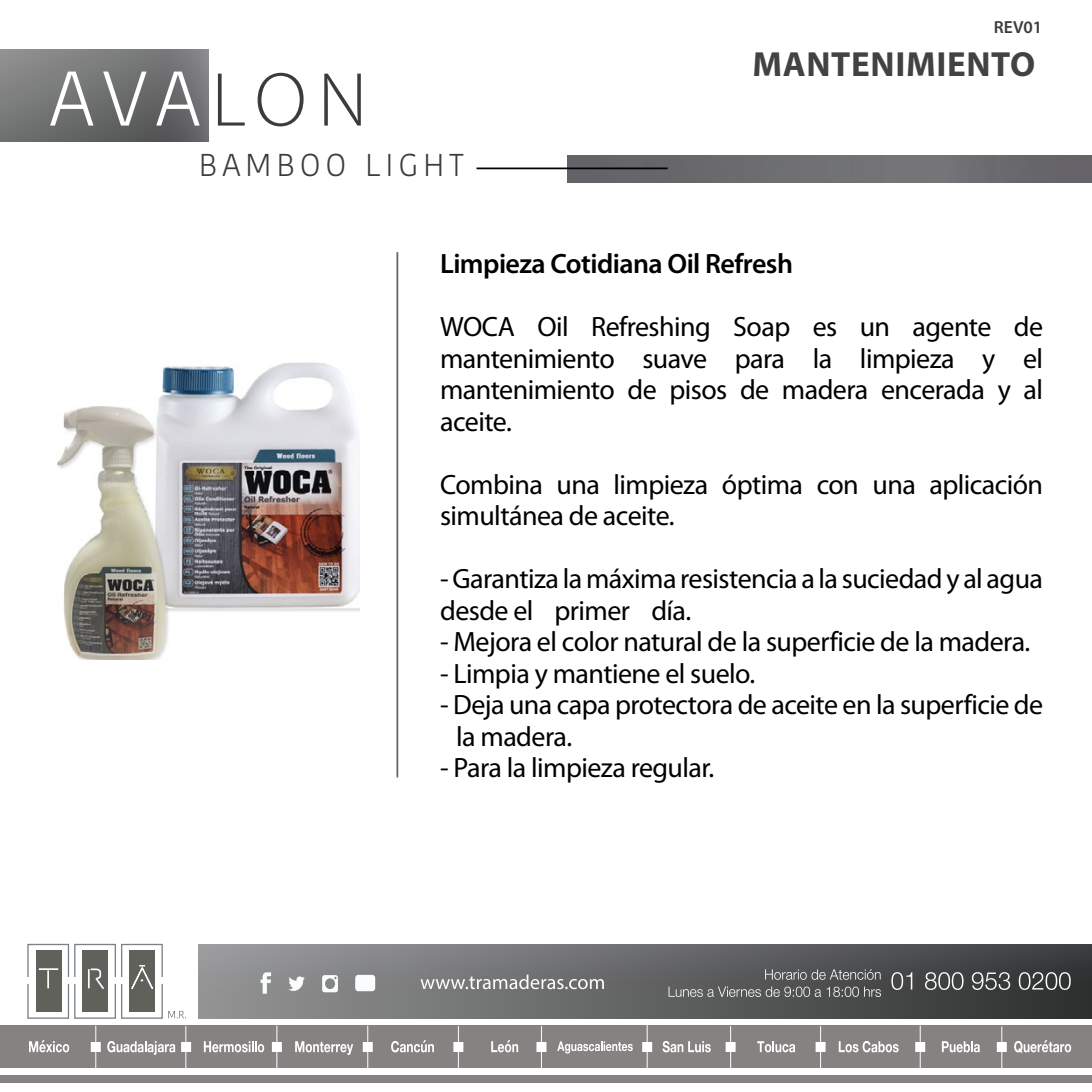
<style>
.page{position:relative;width:1092px;height:1092px;background:#fff}
.page>*{position:absolute;margin:0;border:0;box-sizing:border-box;transform-origin:0 0}
.t1{font:300 77px "Kohinoor Devanagari";color:#fff}
.t2{font:700 35px "Myriad Pro";letter-spacing:.02em;color:#424242}
.t3{font:300 31.5px "Kohinoor Devanagari";letter-spacing:.15em;color:#3c3c3b}
.t4{font:28px/31.5px "Myriad Pro";letter-spacing:-.02em;color:#000}
.t5{font:600 28px "Myriad Pro";letter-spacing:-.02em;color:#000}
.t6{font:600 17.5px "Myriad Pro";color:#3c3c3b}
.s1{font-family:"Myriad Pro";color:#3c3c3b}
.s2{color:#fff}
</style>
<div class="page">
<svg style="left:0;top:50px;width:208px;height:91px;background:#717272"></svg>
<div style="left:566px;top:155px;width:525px;height:27px;background:#6b6b6e"></div>
<hr style="left:476px;top:167px;width:191px;height:2px;background:#000">
<div style="left:0;top:1075px;width:1091px;height:8px;background:#868282"></div>
<div style="left:0;top:1025px;width:1091px;height:42px;background:#868282"></div>
<hr style="left:95px;top:1025px;width:1px;height:42px;background:#fff">
<hr style="left:185px;top:1026px;width:1px;height:42px;background:#fff">
<hr style="left:276px;top:1025px;width:1px;height:42px;background:#fff">
<hr style="left:367px;top:1025px;width:1px;height:42px;background:#fff">
<hr style="left:458px;top:1026px;width:1px;height:42px;background:#fff">
<hr style="left:541px;top:1026px;width:1px;height:42px;background:#fff">
<hr style="left:646px;top:1025px;width:1px;height:42px;background:#fff">
<hr style="left:730px;top:1026px;width:1px;height:42px;background:#fff">
<hr style="left:820px;top:1026px;width:1px;height:42px;background:#fff">
<hr style="left:919px;top:1025px;width:1px;height:42px;background:#fff">
<hr style="left:1001px;top:1026px;width:1px;height:42px;background:#fff">
<div style="left:181px;top:1041px;width:10px;height:10px;background:#fff;border:2px solid #fff"></div>
<div style="left:91px;top:1041px;width:10px;height:10px;background:#fff;border:2px solid #fff"></div>
<div style="left:363px;top:1041px;width:10px;height:10px;background:#fff;border:2px solid #fff"></div>
<div style="left:272px;top:1041px;width:10px;height:10px;background:#fff;border:2px solid #fff"></div>
<div style="left:453px;top:1041px;width:10px;height:10px;background:#fff;border:2px solid #fff"></div>
<div style="left:536px;top:1041px;width:10px;height:10px;background:#fff;border:2px solid #fff"></div>
<div style="left:642px;top:1041px;width:10px;height:10px;background:#fff;border:2px solid #fff"></div>
<div style="left:725px;top:1041px;width:10px;height:10px;background:#fff;border:2px solid #fff"></div>
<div style="left:815px;top:1041px;width:10px;height:10px;background:#fff;border:2px solid #fff"></div>
<div style="left:915px;top:1041px;width:10px;height:10px;background:#fff;border:2px solid #fff"></div>
<div style="left:996px;top:1041px;width:10px;height:10px;background:#fff;border:2px solid #fff"></div>
<svg style="left:29px;top:1040px;width:40px;height:12px"></svg>
<svg style="left:107px;top:1041px;width:68px;height:13px"></svg>
<svg style="left:204px;top:1041px;width:60px;height:11px"></svg>
<svg style="left:295px;top:1041px;width:58px;height:13px"></svg>
<svg style="left:391px;top:1040px;width:43px;height:12px"></svg>
<svg style="left:491px;top:1040px;width:27px;height:12px"></svg>
<svg style="left:557px;top:1041px;width:75px;height:12px"></svg>
<svg style="left:662px;top:1041px;width:48px;height:11px"></svg>
<svg style="left:757px;top:1041px;width:38px;height:11px"></svg>
<svg style="left:838px;top:1041px;width:60px;height:11px"></svg>
<svg style="left:941px;top:1041px;width:38px;height:11px"></svg>
<svg style="left:1014px;top:1040px;width:57px;height:13px"></svg>
<div style="left:198px;top:944px;width:893px;height:74px;background:linear-gradient(to right,#979899,#333436)"></div>
<svg style="left:891px;top:972px;width:21px;height:17px"></svg>
<svg style="left:924px;top:972px;width:39px;height:17px"></svg>
<svg style="left:971px;top:972px;width:39px;height:17px"></svg>
<svg style="left:1018px;top:972px;width:52px;height:17px"></svg>
<svg style="left:765px;top:969px;width:115px;height:10px"></svg>
<svg style="left:668px;top:986px;width:212px;height:10px;background:#717272"></svg>
<svg style="left:420px;top:974px;width:184px;height:15px;background:#949495"></svg>
<svg style="left:260px;top:972px;width:11px;height:21px"></svg>
<svg style="left:288px;top:975px;width:17px;height:16px"></svg>
<div style="left:355px;top:974px;width:20px;height:17px;background:#fafcfd;border-radius:3px"></div>
<svg style="left:322px;top:975px;width:16px;height:17px"></svg>
<svg style="left:27px;top:943px;width:159px;height:76px"></svg>
<img style="left:57px;top:362px;width:302px;height:297px">
<hr style="left:396px;top:252px;width:2px;height:525px;background:#646363">
<h1 class="t1" style="left:50px;top:54px;width:319px">AVA<span class="s1">LON</span></h1>
<p class="t3" style="left:199px;top:146px;width:266px">BAMBOO LIGHT</p>
<p class="t6" style="left:993px;top:16px;width:50px">REV01</p>
<p class="t2" style="left:752px;top:44px;width:284px">MANTENIMIENTO</p>
<p class="t5" style="left:440px;top:246px;width:354px">Limpieza Cotidiana Oil Refresh</p>
<p class="t4" style="left:440px;top:310px;width:604px;text-align:justify">WOCA Oil Refreshing Soap es un agente de mantenimiento suave para la limpieza y el mantenimiento de pisos de madera encerada y al aceite.</p>
<p class="t4" style="left:440px;top:468px;width:604px">Combina una limpieza óptima con una aplicación simultánea de aceite.</p>
<p class="t4" style="left:440px;top:562px;width:604px">- Garantiza la máxima resistencia a la suciedad y al agua desde el <span class="s2">--</span>primer <span class="s2">--</span>día.</p>
<p class="t4" style="left:440px;top:625px;width:591px">- Mejora el color natural de la superficie de la madera.</p>
<p class="t4" style="left:440px;top:657px;width:316px">- Limpia y mantiene el suelo.</p>
<p class="t4" style="left:440px;top:688px;width:604px">- Deja una capa protectora de aceite en la superficie de <span class="s2">--</span>la madera.</p>
<p class="t4" style="left:440px;top:751px;width:276px">- Para la limpieza regular.</p>
</div>
